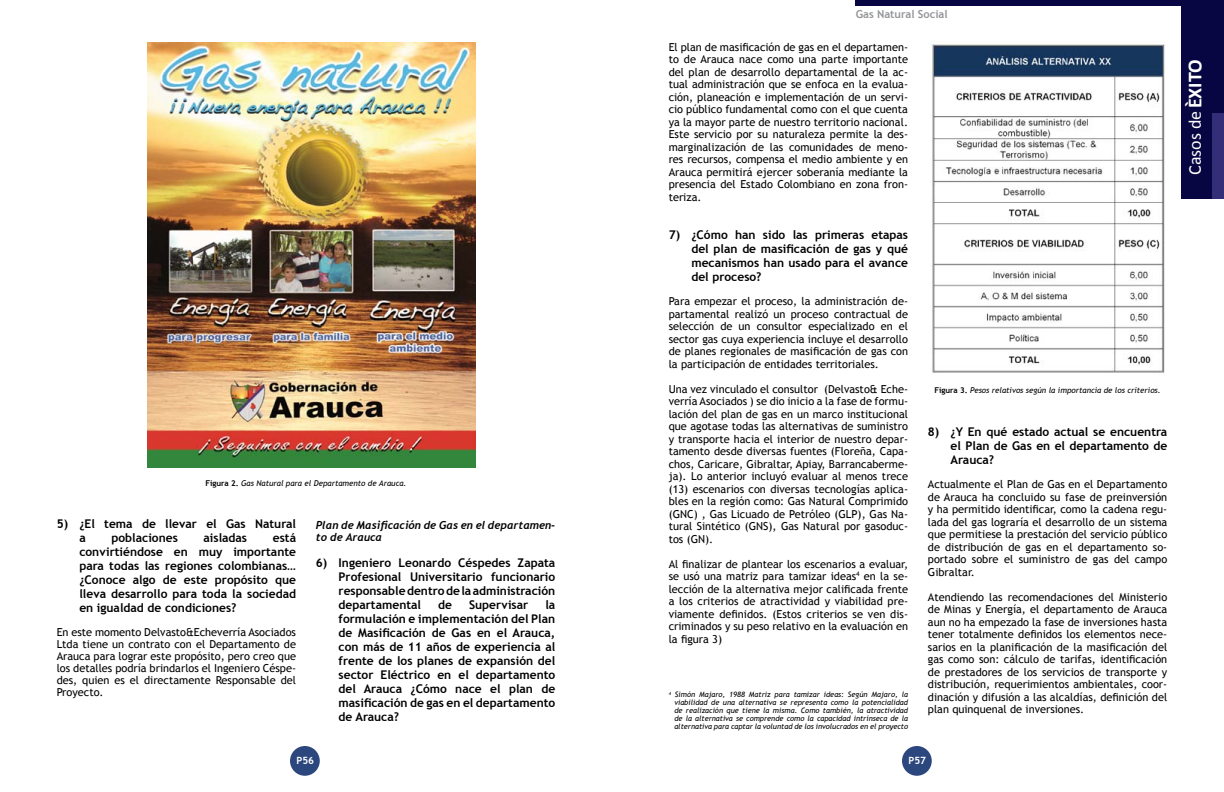
<style>
.page{position:relative;width:1224px;height:792px;background:#fff}
.page>*{position:absolute;margin:0;border:0;box-sizing:border-box;transform-origin:0 0}
.t1{font:18px "Calibri";color:#fff}
.t2{font:700 12px/14px "Trebuchet MS";color:#000;text-align:justify}
.t3{font:11px/12.5px "Trebuchet MS";color:#000;text-align:justify}
.t4{font:italic 700 11px/12px "Trebuchet";color:#000}
.t5{font:700 11px "Trebuchet MS";color:#939598}
.t6{font:700 10px "Trebuchet MS";color:#fff}
.t7{font:italic 8px "Trebuchet MS";color:#000}
.t8{font:italic 7.5px/8px "Trebuchet MS";color:#000;text-align:justify}
.s1{font-weight:700;font-style:normal}
.s2{font-weight:700;font-size:20px}
</style>
<div class="page">
<img style="left:148px;top:43px;width:327px;height:425px">
<img style="left:930px;top:42px;width:235px;height:331px">
<div style="left:1181px;top:0;width:43px;height:198px;background:#070642"></div>
<div style="left:855px;top:0;width:369px;height:6px;background:#070642"></div>
<div style="left:1213px;top:113px;width:11px;height:85px;background:#332e77"></div>
<div style="left:902px;top:746px;width:30px;height:30px;background:#2c467e;border-radius:50%"></div>
<div style="left:290px;top:746px;width:30px;height:30px;background:#2c467e;border-radius:50%"></div>
<p class="t7" style="left:205px;top:479px;width:203px"><span class="s1">Figura 2.</span> Gas Natural para el Departamento de Arauca.</p>
<p class="t2" style="left:79px;top:517px;width:218px;text-indent:-23px">5) ¿El tema de llevar el Gas Natural a</p>
<p class="t2" style="left:111px;top:531px;width:68px">poblaciones</p>
<p class="t2" style="left:204px;top:531px;width:45px">aisladas</p>
<p class="t2" style="left:79px;top:531px;width:218px;text-indent:193px">está convirtiéndose en muy importante para todas las regiones colombianas… ¿Conoce algo de este propósito que lleva desarrollo para toda la sociedad en igualdad de condiciones?</p>
<p class="t3" style="left:57px;top:627px;width:241px;line-height:12px">En este momento Delvasto&amp;Echeverría Asociados Ltda tiene un contrato con el Departamento de Arauca para lograr este propósito, pero creo que los detalles podría brindarlos el Ingeniero Céspe&shy;des, quien es el directamente Responsable del Proyecto.</p>
<p class="t4" style="left:316px;top:519px;width:241px">Plan de Masificación de Gas en el departamen&shy;to de Arauca</p>
<p class="t2" style="left:339px;top:556px;width:218px;text-indent:-23px">6) Ingeniero Leonardo Céspedes Zapata Profesional Universitario funcionario responsable dentro de la administración departamental</p>
<p class="t2" style="left:339px;top:598px;width:218px;text-indent:207px">la formulación e implementación del Plan de Masificación de Gas en el Arauca, con más de 11 años de experiencia al frente de los planes de expansión del sector Eléctrico en el departamento del Arauca ¿Cómo nace el plan de masificación de gas en el departamento de Arauca?</p>
<p class="t2" style="left:438px;top:598px;width:15px">de</p>
<p class="t2" style="left:469px;top:598px;width:61px">Supervisar</p>
<p class="t5" style="left:856px;top:7px;width:93px">Gas Natural Social</p>
<p class="t3" style="left:669px;top:41px;width:241px">El plan de masificación de gas en el departamen&shy;to de Arauca nace como una parte importante del plan de desarrollo departamental de la ac&shy;tual administración que se enfoca en la evalua&shy;ción, planeación e implementación de un servi&shy;cio público fundamental como con el que cuenta ya la mayor parte de nuestro territorio nacional.<br>Este servicio por su naturaleza permite la des&shy;marginalización de las comunidades de meno&shy;res recursos, compensa el medio ambiente y en Arauca permitirá ejercer soberanía mediante la presencia del Estado Colombiano en zona fron&shy;teriza.</p>
<p class="t2" style="left:691px;top:227px;width:218px;text-indent:-23px">7) ¿Cómo han sido las primeras etapas del plan de masificación de gas y qué mecanismos han usado para el avance del proceso?</p>
<p class="t3" style="left:669px;top:295px;width:241px">Para empezar el proceso, la administración de&shy;partamental realizó un proceso contractual de selección de un consultor especializado en el sector gas cuya experiencia incluye el desarrollo de planes regionales de masificación de gas con la participación de entidades territoriales.</p>
<p class="t3" style="left:669px;top:383px;width:241px">Una vez vinculado el consultor (Delvasto&amp; Eche&shy;verría Asociados ) se dio inicio a la fase de formu&shy;lación del plan de gas en un marco institucional que agotase todas las alternativas de suministro y transporte hacia el interior de nuestro depar&shy;tamento desde diversas fuentes (Floreña, Capa&shy;chos, Caricare, Gibraltar, Apiay, Barrancaberme&shy;ja). Lo anterior incluyó evaluar al menos trece (13) escenarios con diversas tecnologías aplica&shy;bles en la región como: Gas Natural Comprimido (GNC) , Gas Licuado de Petróleo (GLP), Gas Na&shy;tural Sintético (GNS), Gas Natural por gasoduc&shy;tos (GN).</p>
<p class="t3" style="left:669px;top:558px;width:241px">Al finalizar de plantear los escenarios a evaluar, se usó una matriz para tamizar ideas<sup>4</sup> en la se&shy;lección de la alternativa mejor calificada frente a los criterios de atractividad y viabilidad pre&shy;viamente definidos. (Estos criterios se ven dis&shy;criminados y su peso relativo en la evaluación en la figura 3)</p>
<p class="t8" style="left:674px;top:691px;width:235px;text-indent:-6px"><sup>4</sup> Simón Majaro, 1988 Matriz para tamizar ideas: Según Majaro, la viabilidad de una alternativa se representa como la potencialidad de realización que tiene la misma. Como también, la atractividad de la alternativa se comprende como la capacidad intrínseca de la alternativa para captar la voluntad de los involucrados en el proyecto</p>
<p class="t7" style="left:934px;top:386px;width:228px"><span class="s1">Figura 3.</span> Pesos relativos según la importancia de los criterios.</p>
<p class="t2" style="left:951px;top:425px;width:218px;text-indent:-23px">8) ¿Y En qué estado actual se encuentra el Plan de Gas en el departamento de Arauca?</p>
<p class="t3" style="left:928px;top:478px;width:241px">Actualmente el Plan de Gas en el Departamento de Arauca ha concluido su fase de preinversión y ha permitido identificar, como la cadena regu&shy;lada del gas lograría el desarrollo de un sistema que permitiese la prestación del servicio público de distribución de gas en el departamento so&shy;portado sobre el suministro de gas del campo Gibraltar.</p>
<p class="t3" style="left:928px;top:591px;width:241px">Atendiendo las recomendaciones del Ministerio de Minas y Energía, el departamento de Arauca aun no ha empezado la fase de inversiones hasta tener totalmente definidos los elementos nece&shy;sarios en la planificación de la masificación del gas como son: cálculo de tarifas, identificación de prestadores de los servicios de transporte y distribución, requerimientos ambientales, coor&shy;dinación y difusión a las alcaldías, definición del plan quinquenal de inversiones.</p>
<p class="t6" style="left:296px;top:754px;width:19px">P56</p>
<p class="t6" style="left:908px;top:754px;width:19px">P57</p>
<h1 class="t1" style="left:1184px;top:175px;width:117px;rotate:-90deg">Casos de <span class="s2">ÈXITO</span></h1>
</div>
